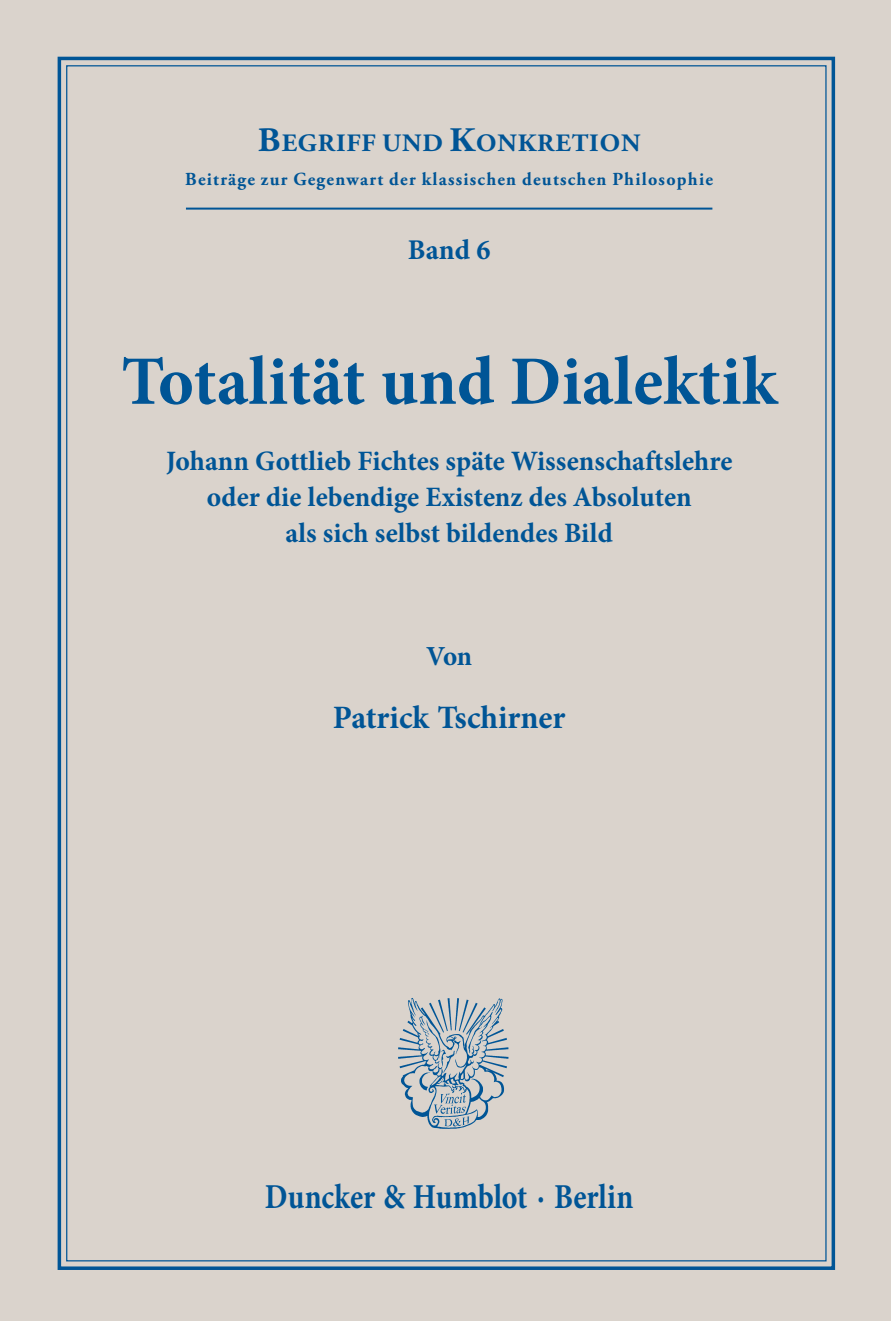
<style>
.page{position:relative;width:891px;height:1321px;background:#fff}
.page>*{position:absolute;margin:0;border:0;box-sizing:border-box;transform-origin:0 0}
.t1{font:700 69.4px "Minion Pro";letter-spacing:.005em;color:#005596}
.t2{font:700 35px "Minion Pro";letter-spacing:-.005em;color:#005596;scale:.86 1}
.t3{font:700 32.6px "Minion Pro";color:#005596}
.t4{font:700 28.6px "Minion Pro";color:#005596}
.t5{font:700 28px/36px "Minion Pro";color:#005596;text-align:center}
.t6{font:700 27.6px "Minion Pro";color:#005596}
.t7{font:700 25px "Adobe Garamond Pro";letter-spacing:.035em;color:#005596;scale:1.04 1}
.t8{font:700 18.4px "Adobe Garamond Pro";letter-spacing:.07em;color:#005596}
.s1{font-size:34.4px}
</style>
<div class="page">
<div style="left:0;top:0;width:890px;height:1321px;background:#dad3cc"></div>
<hr style="left:186px;top:208px;width:526px;height:2px;background:#005596">
<img style="left:398px;top:998px;width:111px;height:131px">
<div style="left:58px;top:57px;width:776px;height:1213px;border:4px solid #005596"></div>
<p class="t7" style="left:258px;top:133px;width:369px"><span class="s1">B</span>EGRIFF UND <span class="s1">K</span>ONKRETION</p>
<p class="t8" style="left:185px;top:172px;width:529px">Beiträge zur Gegenwart der klassischen deutschen Philosophie</p>
<p class="t4" style="left:408px;top:239px;width:84px">Band 6</p>
<h1 class="t1" style="left:121px;top:354px;width:657px">Totalität und Dialektik</h1>
<p class="t5" style="left:166px;top:445px;width:567px">Johann Gottlieb Fichtes späte Wissenschaftslehre oder die lebendige Existenz des Absoluten<br>als sich selbst bildendes Bild</p>
<p class="t6" style="left:426px;top:645px;width:47px">Von</p>
<p class="t3" style="left:333px;top:704px;width:234px">Patrick Tschirner</p>
<p class="t2" style="left:265px;top:1183px;width:430px">Duncker &amp; Humblot · Berlin</p>
</div>
